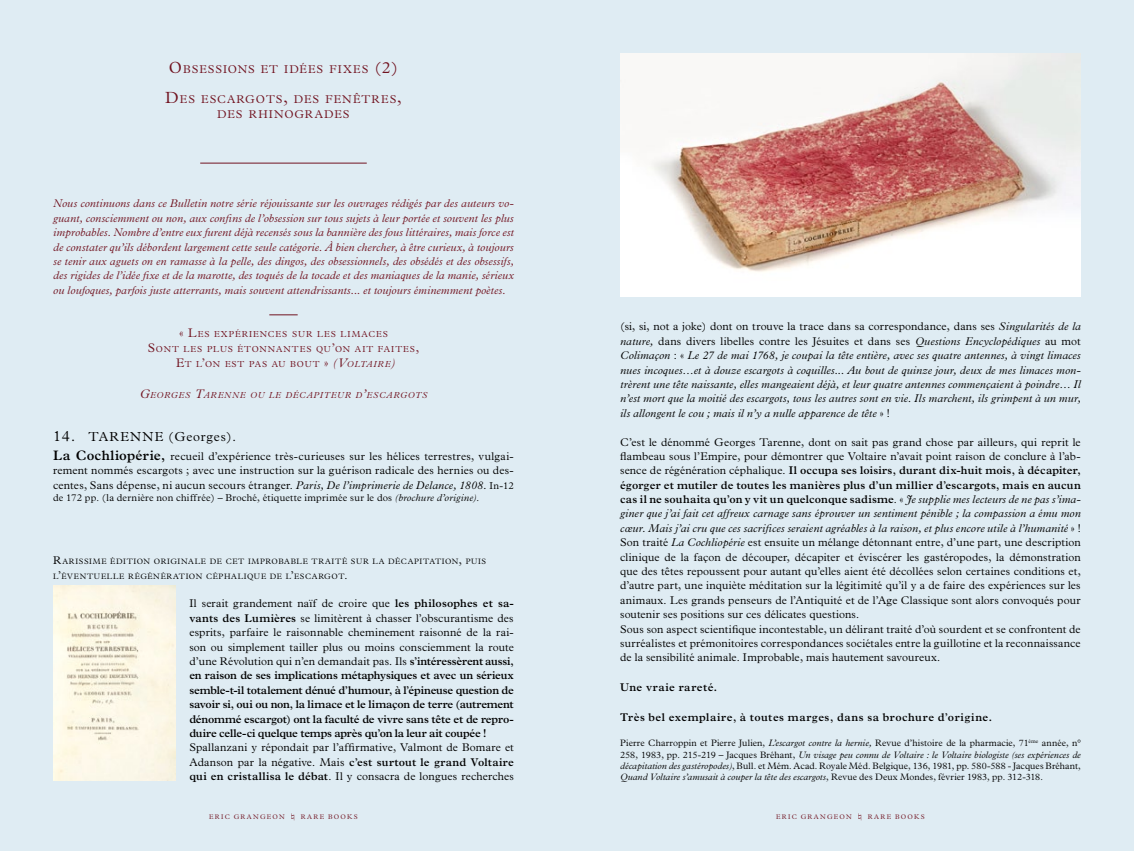
<style>
.page{position:relative;width:1134px;height:851px;background:#fff}
.page>*{position:absolute;margin:0;border:0;box-sizing:border-box;transform-origin:0 0}
.t1{font:300 13.12px "Plantin";letter-spacing:.065em;color:#000}
.t2{font:300 11.38px/15px "Plantin";letter-spacing:.09em;color:#711320;text-align:center}
.t3{font:300 11.25px/14.4px "Plantin";letter-spacing:.01em;color:#000;text-align:justify}
.t4{font:italic 300 11.25px/14.4px "Plantin";letter-spacing:.01em;color:#711320;text-align:justify}
.t5{font:600 11.25px/14.4px "Plantin";letter-spacing:.03em;color:#000;text-align:justify}
.t6{font:italic 300 11.25px/14.4px "Plantin";letter-spacing:.015em;color:#000;text-align:justify}
.t7{font:300 10px "Plantin";letter-spacing:.02em;color:#000}
.t8{font:300 9.38px/11.2px "Plantin";letter-spacing:.005em;color:#000;text-align:justify}
.t9{font:300 8.75px/15px "Plantin";letter-spacing:.1em;color:#711320;text-align:center}
.t10{font:italic 300 8.75px "Plantin";letter-spacing:.095em;color:#711320}
.t11{font:300 7.88px/15px "Plantin";letter-spacing:.085em;color:#000}
.t12{font:300 6.75px "Plantin";letter-spacing:.2em;color:#711320}
.s1{font-size:16.25px}
.s2{font-size:12.5px}
.s3{font-style:italic;font-size:12.5px}
.s4{font-style:italic}
.s5{font-size:15px}
.s6{font-weight:600;font-size:13.75px}
.s7{font-size:10px}
.s8{font-size:11.25px}
.s9{font-weight:300}
.s10{font-weight:600}
.s11{font-style:normal}
</style>
<div class="page">
<div style="left:567px;top:0;width:567px;height:850px;background:#dfecf3"></div>
<div style="left:0;top:0;width:567px;height:850px;background:#dfecf3"></div>
<svg style="left:269px;top:314px;width:29px;height:1px"></svg>
<img style="left:620px;top:53px;width:461px;height:243px">
<img style="left:53px;top:585px;width:122px;height:195px">
<svg style="left:858px;top:813px;width:3px;height:7px"></svg>
<svg style="left:291px;top:813px;width:3px;height:7px"></svg>
<hr style="left:200px;top:163px;width:167px;height:1px;background:#711320">
<p class="t2" style="left:169px;top:62px;width:230px"><span class="s1">O</span> BSESSIONS ET IDÉES FIXES <span class="s1">(2)</span></p>
<p class="t2" style="left:165px;top:92px;width:238px"><span class="s1">D</span>ES ESCARGOTS<span class="s1">,</span> DES FENÊTRES<span class="s1">,<br></span>DES RHINOGRADES</p>
<p class="t4" style="left:53px;top:196px;width:462px">Nous continuons dans ce Bulletin notre série réjouissante sur les ouvrages rédigés par des auteurs vo&shy;guant, consciemment ou non, aux confins de l’obsession sur tous sujets à leur portée et souvent les plus improbables. Nombre d’entre eux furent déjà recensés sous la bannière des fous littéraires, mais force est de constater qu’ils débordent largement cette seule catégorie. À bien chercher, à être curieux, à toujours se tenir aux aguets on en ramasse à la pelle, des dingos, des obsessionnels, des obsédés et des obsessifs, des rigides de l’idée fixe et de la marotte, des toqués de la tocade et des maniaques de la manie, sérieux ou loufoques, parfois juste atterrants, mais souvent attendrissants... et toujours éminemment poètes.</p>
<p class="t9" style="left:148px;top:327px;width:273px"><span class="s2">« L</span>ES EXPÉRIENCES SUR LES LIMACES<br><span class="s2">S</span>ONT LES PLUS ÉTONNANTES QU<span class="s2">’</span>ON AIT FAITES<span class="s2">,<br>E</span>T L<span class="s2">’</span>ON EST PAS AU BOUT <span class="s2">»</span> <span class="s3">(V</span><span class="s4">OLTAIRE</span><span class="s3">)</span></p>
<p class="t10" style="left:140px;top:389px;width:289px"><span class="s2">G</span>EORGES <span class="s2">T</span>ARENNE OU LE DÉCAPITEUR D<span class="s2">’</span>ESCARGOTS</p>
<p class="t1" style="left:53px;top:429px;width:79px"><span class="s5">14.</span> TARENNE</p>
<p class="t1" style="left:168px;top:429px;width:69px">(Georges).</p>
<p class="t3" style="left:53px;top:449px;width:462px"><span class="s6">La Cochliopérie,</span> recueil d’expérience très-curieuses sur les hélices terrestres, vulgai&shy;rement nommés escargots ; avec une instruction sur la guérison radicale des hernies ou des&shy;centes, Sans dépense, ni aucun secours étranger. <span class="s4">Paris, De l’imprimerie de Delance, 1808.</span> <span class="s7">In-12</span></p>
<p class="t7" style="left:53px;top:492px;width:428px">de 172 pp. (la dernière non chiffrée) – Broché, étiquette imprimée sur le dos <span class="s4">(brochure d’origine)</span>.</p>
<p class="t11" style="left:53px;top:553px;width:435px"><span class="s8">R</span>ARISSIME ÉDITION ORIGINALE DE CET IMPROBABLE TRAITÉ SUR LA DÉCAPITATION<span class="s8">,</span> PUIS<br>L<span class="s8">’</span>ÉVENTUELLE RÉGÉNÉRATION CÉPHALIQUE DE L<span class="s8">’</span>ESCARGOT<span class="s8">.</span></p>
<p class="t5" style="left:189px;top:596px;width:326px"><span class="s9">Il serait grandement naïf de croire que</span> les philosophes et sa&shy;vants des Lumières <span class="s9">se limitèrent à chasser l’obscurantisme des esprits, parfaire le raisonnable cheminement raisonné de la rai&shy;son ou simplement tailler plus ou moins consciemment la route d’une Révolution qui n’en demandait pas. Ils</span> s’intéressèrent aussi, en raison de ses implications métaphysiques et avec un sérieux semble-t-il totalement dénué d’humour, à l’épineuse question de savoir si, oui ou non, la limace et le limaçon de terre (autrement dénommé escargot) ont la faculté de vivre sans tête et de repro&shy;duire celle-ci quelque temps après qu’on la leur ait coupée !</p>
<p class="t3" style="left:189px;top:740px;width:326px">Spallanzani y répondait par l’affirmative, Valmont de Bomare et Adanson par la négative. Mais <span class="s10">c’est surtout le grand Voltaire qui en cristallisa le débat</span>. Il y consacra de longues recherches</p>
<p class="t6" style="left:620px;top:319px;width:462px"><span class="s11">(si, si, not a joke) dont on trouve la trace dans sa correspondance, dans ses</span> Singularités de la nature, <span class="s11">dans divers libelles contre les Jésuites et dans ses</span> Questions Encyclopédiques <span class="s11">au mot </span>Colimaçon <span class="s11">: «</span> Le 27 de mai 1768, je coupai la tête entière, avec ses quatre antennes, à vingt limaces nues incoques…et à douze escargots à coquilles... Au bout de quinze jour, deux de mes limaces mon&shy;trèrent une tête naissante, elles mangeaient déjà, et leur quatre antennes commençaient à poindre… Il n’est mort que la moitié des escargots, tous les autres sont en vie. Ils marchent, ils grimpent à un mur, ils allongent le cou ; mais il n’y a nulle apparence de tête <span class="s11">» !</span></p>
<p class="t3" style="left:620px;top:434px;width:462px;text-align:left">C’est le dénommé Georges Tarenne, dont on sait pas grand chose par ailleurs, qui reprit le flambeau sous l’Empire, pour démontrer que Voltaire n’avait point raison de conclure à l’ab&shy;sence de régénération céphalique. <span class="s10">Il occupa ses loisirs, durant dix-huit mois, à décapiter, égorger et mutiler de toutes les manières plus d’un millier d’escargots, mais en aucun cas il ne souhaita qu’on y vit un quelconque sadisme</span>. « <span class="s4">Je supplie mes lecteurs de ne pas s’ima&shy;giner que j’ai fait cet affreux carnage sans éprouver un sentiment pénible ; la compassion a ému mon cœur. Mais j’ai cru que ces sacrifices seraient agréables à la raison, et plus encore utile à l’humanité</span> » !<br>Son traité <span class="s4">La Cochliopérie</span> est ensuite un mélange détonnant entre, d’une part, une description clinique de la façon de découper, décapiter et éviscérer les gastéropodes, la démonstration que des têtes repoussent pour autant qu’elles aient été décollées selon certaines conditions et, d’autre part, une inquiète méditation sur la légitimité qu’il y a de faire des expériences sur les animaux. Les grands penseurs de l’Antiquité et de l’Age Classique sont alors convoqués pour soutenir ses positions sur ces délicates questions.<br>Sous son aspect scientifique incontestable, un délirant traité d’où sourdent et se confrontent de surréalistes et prémonitoires correspondances sociétales entre la guillotine et la reconnaissance de la sensibilité animale. Improbable, mais hautement savoureux.</p>
<p class="t5" style="left:620px;top:679px;width:99px">Une vraie rareté.</p>
<p class="t5" style="left:620px;top:709px;width:373px">Très bel exemplaire, à toutes marges, dans sa brochure d’origine.</p>
<p class="t8" style="left:620px;top:737px;width:462px">Pierre Charroppin et Pierre Julien, <span class="s4">L’escargot contre la hernie,</span> Revue d’histoire de la pharmacie, 71<sup>ème</sup> année, n° 258, 1983, pp. 215-219 – Jacques Bréhant, <span class="s4">Un visage peu connu de Voltaire : le Voltaire biologiste (ses expériences de décapitation des gastéropodes)</span>, Bull. et Mém. Acad. Royale Méd. Belgique, 136, 1981, pp. 580-588 - Jacques Bréhant, <span class="s4">Quand Voltaire s’amusait à couper la tête des escargots</span>, Revue des Deux Mondes, février 1983, pp. 312-318.</p>
<p class="t12" style="left:209px;top:813px;width:77px">ERIC GRANGEON</p>
<p class="t12" style="left:301px;top:813px;width:59px">RARE BOOKS</p>
<p class="t12" style="left:776px;top:813px;width:77px">ERIC GRANGEON</p>
<p class="t12" style="left:868px;top:813px;width:59px">RARE BOOKS</p>
</div>
